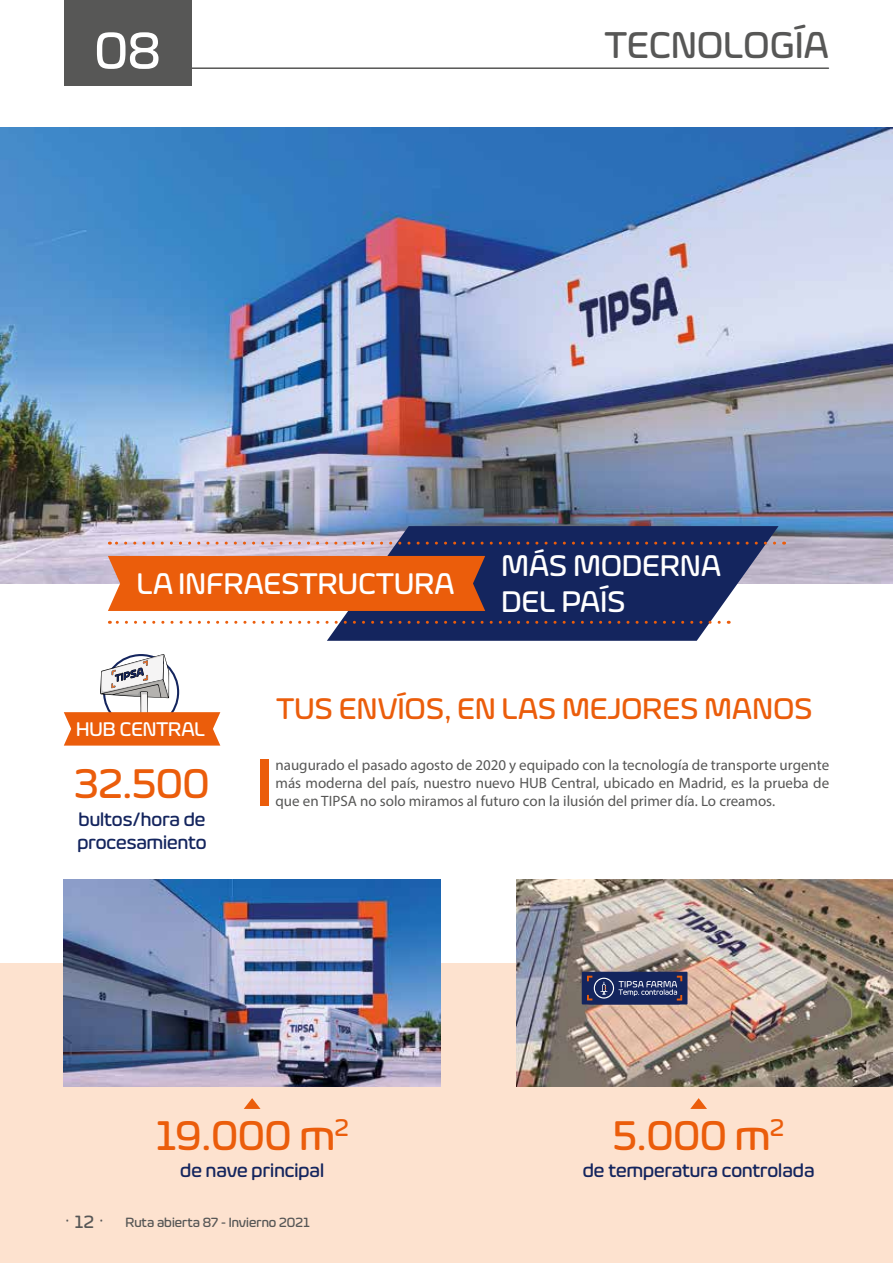
<style>
.page{position:relative;width:893px;height:1263px;background:#fff}
.page>*{position:absolute;margin:0;border:0;box-sizing:border-box;transform-origin:0 0}
.t1{font:600 68.4px "Myriad Pro";color:#eb5d0b}
.t2{font:500 52.5px "Eurosoft";color:#fff}
.t3{font:500 42px "Eurosoft";color:#eb5d0b}
.t4{font:500 37.5px "Eurosoft";letter-spacing:.01em;color:#575756}
.t5{font:500 30px/36px "Eurosoft";letter-spacing:.01em;color:#fff}
.t6{font:500 30px "Eurosoft";letter-spacing:.01em;color:#eb5d0b}
.t7{font:500 19.95px "Eurosoft";color:#fff}
.t8{font:500 19.5px/23.4px "Eurosoft";color:#14255e}
.t9{font:15px/18px "Myriad Pro";color:#575756;text-align:justify}
.t10{font:500 13.5px "Eurosoft";color:#575756}
.s1{font-size:18px}
</style>
<div class="page">
<div style="left:0;top:964px;width:893px;height:299px;background:#fde2cf"></div>
<img style="left:0;top:128px;width:893px;height:455px">
<hr style="left:110px;top:67px;width:718px;height:2px;background:#575756">
<div style="left:64px;top:0;width:127px;height:85px;background:#575756"></div>
<svg style="left:327px;top:526px;width:452px;height:115px;background:#364475"></svg>
<div style="left:108px;top:556px;width:377px;height:55px;background:#eb5d0b"></div>
<svg style="left:109px;top:542px;width:666px;height:3px;background:#886a75"></svg>
<svg style="left:109px;top:621px;width:610px;height:3px"></svg>
<img style="left:64px;top:879px;width:376px;height:208px">
<img style="left:517px;top:879px;width:376px;height:208px">
<svg style="left:690px;top:1098px;width:17px;height:11px"></svg>
<svg style="left:244px;top:1098px;width:17px;height:11px"></svg>
<svg style="left:64px;top:654px;width:156px;height:92px"></svg>
<div style="left:582px;top:972px;width:105px;height:32px;background:#14255e"></div>
<svg style="left:587px;top:976px;width:95px;height:24px"></svg>
<h2 class="t2" style="left:95px;top:21px;width:67px">08</h2>
<h3 class="t4" style="left:605px;top:24px;width:225px">TECNOLOGÍA</h3>
<h3 class="t5" style="left:137px;top:566px;width:319px">LA INFRAESTRUCTURA</h3>
<h3 class="t5" style="left:501px;top:548px;width:221px">MÁS MODERNA<br>DEL PAÍS</h3>
<h3 class="t7" style="left:76px;top:718px;width:130px">HUB CENTRAL</h3>
<h3 class="t3" style="left:75px;top:760px;width:136px">32.500</h3>
<h3 class="t8" style="left:77px;top:807px;width:131px">bultos/hora de procesamiento</h3>
<h3 class="t6" style="left:277px;top:691px;width:538px">TUS ENVÍOS, EN LAS MEJORES MANOS</h3>
<h1 class="t1" style="left:255px;top:739px;width:20px">I</h1>
<p class="t9" style="left:275px;top:755px;width:555px">naugurado el pasado agosto de 2020 y equipado con la tecnología de transporte urgente más moderna del país, nuestro nuevo HUB Central, ubicado en Madrid, es la prueba de que en TIPSA no solo miramos al futuro con la ilusión del primer día. Lo creamos.</p>
<h3 class="t3" style="left:155px;top:1111px;width:195px">19.000 m<sup>2</sup></h3>
<h3 class="t8" style="left:180px;top:1159px;width:145px">de nave principal</h3>
<p class="t10" style="left:64px;top:1214px;width:248px"><span class="s1">· 12 ·</span> Ruta abierta 87 - Invierno 2021</p>
<h3 class="t3" style="left:613px;top:1111px;width:173px">5.000 m<sup>2</sup></h3>
<h3 class="t8" style="left:583px;top:1159px;width:233px">de temperatura controlada</h3>
</div>
